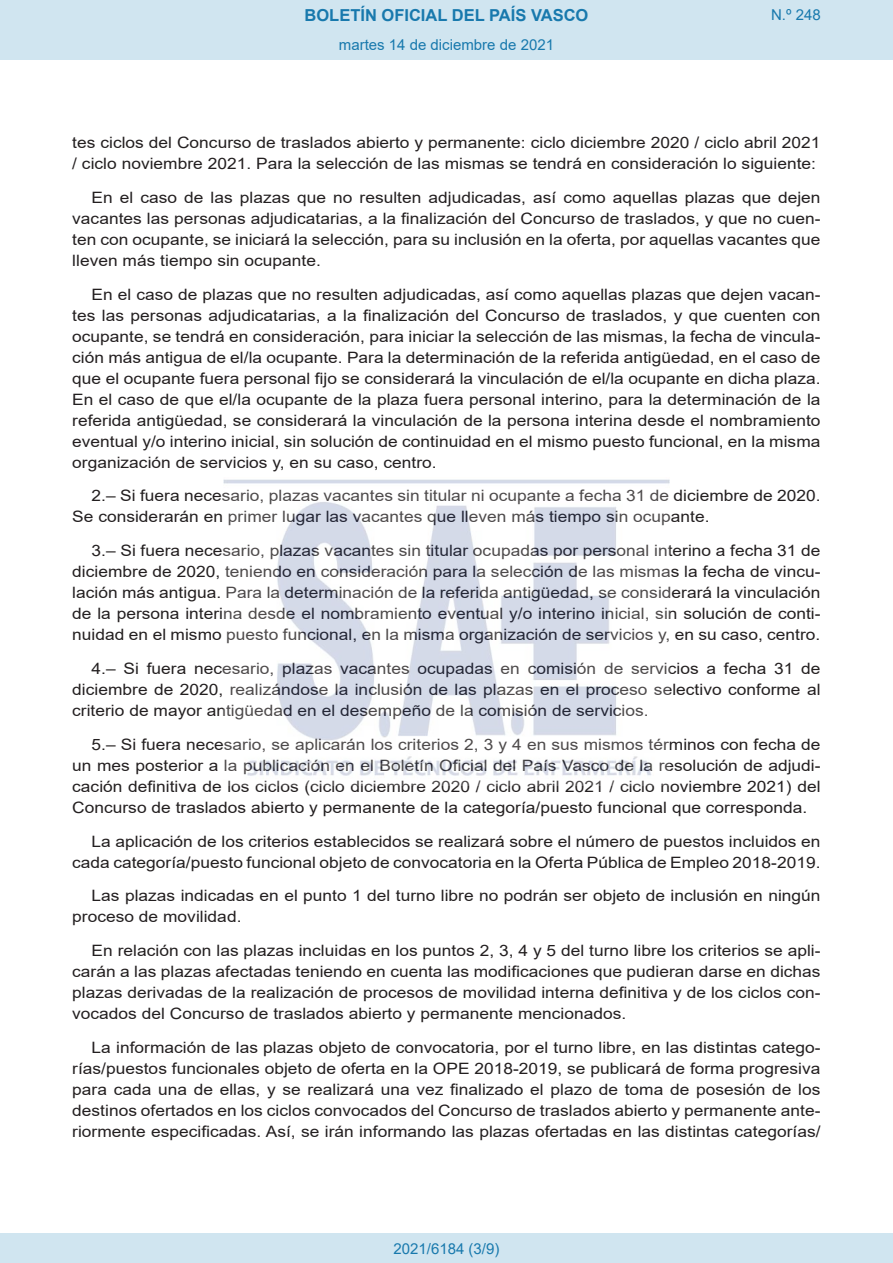
<style>
.page{position:relative;width:893px;height:1263px;background:#fff}
.page>*{position:absolute;margin:0;border:0;box-sizing:border-box;transform-origin:0 0}
.t1{font:700 16.5px "Arial";color:#1879ad}
.BOPVDetalle{font:15.6px/21px "Arial";color:#231f20;text-align:justify;scale:1.11 1}
.Paginacion_Centro{font:15px "Arial";color:#1879ad}
</style>
<div class="page">
<div style="left:0;top:0;width:893px;height:60px;background:#d0e5f0"></div>
<div style="left:0;top:1233px;width:893px;height:30px;background:#d0e5f0"></div>
<img style="left:223px;top:479px;width:447px;height:297px">
<p class="t1" style="left:305px;top:3px;width:285px">BOLETÍN OFICIAL DEL PAÍS VASCO</p>
<p class="Paginacion_Centro" style="left:339px;top:35px;width:217px">martes 14 de diciembre de 2021</p>
<p class="Paginacion_Centro" style="left:771px;top:5px;width:51px">N.º 248</p>
<p class="BOPVDetalle" style="left:72px;top:132px;width:676px">tes ciclos del Concurso de traslados abierto y permanente: ciclo diciembre 2020 / ciclo abril 2021 / ciclo noviembre 2021. Para la selección de las mismas se tendrá en consideración lo siguiente:</p>
<p class="BOPVDetalle" style="left:72px;top:187px;width:676px;text-indent:19px">En el caso de las plazas que no resulten adjudicadas, así como aquellas plazas que dejen vacantes las personas adjudicatarias, a la finalización del Concurso de traslados, y que no cuen&shy;ten con ocupante, se iniciará la selección, para su inclusión en la oferta, por aquellas vacantes que lleven más tiempo sin ocupante.</p>
<p class="BOPVDetalle" style="left:72px;top:284px;width:676px;text-indent:19px">En el caso de plazas que no resulten adjudicadas, así como aquellas plazas que dejen vacan&shy;tes las personas adjudicatarias, a la finalización del Concurso de traslados, y que cuenten con ocupante, se tendrá en consideración, para iniciar la selección de las mismas, la fecha de vincula&shy;ción más antigua de el/la ocupante. Para la determinación de la referida antigüedad, en el caso de que el ocupante fuera personal fijo se considerará la vinculación de el/la ocupante en dicha plaza.<br>En el caso de que el/la ocupante de la plaza fuera personal interino, para la determinación de la referida antigüedad, se considerará la vinculación de la persona interina desde el nombramiento eventual y/o interino inicial, sin solución de continuidad en el mismo puesto funcional, en la misma organización de servicios y, en su caso, centro.</p>
<p class="BOPVDetalle" style="left:72px;top:485px;width:676px;text-indent:19px">2.– Si fuera necesario, plazas vacantes sin titular ni ocupante a fecha 31 de diciembre de 2020.<br>Se considerarán en primer lugar las vacantes que lleven más tiempo sin ocupante.</p>
<p class="BOPVDetalle" style="left:72px;top:540px;width:676px;text-indent:19px">3.– Si fuera necesario, plazas vacantes sin titular ocupadas por personal interino a fecha 31 de diciembre de 2020, teniendo en consideración para la selección de las mismas la fecha de vincu&shy;lación más antigua. Para la determinación de la referida antigüedad, se considerará la vinculación de la persona interina desde el nombramiento eventual y/o interino inicial, sin solución de conti&shy;nuidad en el mismo puesto funcional, en la misma organización de servicios y, en su caso, centro.</p>
<p class="BOPVDetalle" style="left:72px;top:658px;width:676px;text-indent:19px">4.– Si fuera necesario, plazas vacantes ocupadas en comisión de servicios a fecha 31 de diciembre de 2020, realizándose la inclusión de las plazas en el proceso selectivo conforme al criterio de mayor antigüedad en el desempeño de la comisión de servicios.</p>
<p class="BOPVDetalle" style="left:72px;top:734px;width:676px;text-indent:19px">5.– Si fuera necesario, se aplicarán los criterios 2, 3 y 4 en sus mismos términos con fecha de un mes posterior a la publicación en el Boletín Oficial del País Vasco de la resolución de adjudi&shy;cación definitiva de los ciclos (ciclo diciembre 2020 / ciclo abril 2021 / ciclo noviembre 2021) del Concurso de traslados abierto y permanente de la categoría/puesto funcional que corresponda.</p>
<p class="BOPVDetalle" style="left:72px;top:830px;width:676px;text-align:right">La aplicación de los criterios establecidos se realizará sobre el número de puestos incluidos en cada categoría/puesto funcional objeto de convocatoria en la Oferta Pública de Empleo 2018-2019.</p>
<p class="BOPVDetalle" style="left:72px;top:885px;width:676px;text-indent:19px">Las plazas indicadas en el punto 1 del turno libre no podrán ser objeto de inclusión en ningún proceso de movilidad.</p>
<p class="BOPVDetalle" style="left:72px;top:940px;width:676px;text-indent:19px">En relación con las plazas incluidas en los puntos 2, 3, 4 y 5 del turno libre los criterios se apli&shy;carán a las plazas afectadas teniendo en cuenta las modificaciones que pudieran darse en dichas plazas derivadas de la realización de procesos de movilidad interna definitiva y de los ciclos con&shy;vocados del Concurso de traslados abierto y permanente mencionados.</p>
<p class="BOPVDetalle" style="left:72px;top:1037px;width:676px;text-indent:19px">La información de las plazas objeto de convocatoria, por el turno libre, en las distintas catego&shy;rías/puestos funcionales objeto de oferta en la OPE 2018-2019, se publicará de forma progresiva para cada una de ellas, y se realizará una vez finalizado el plazo de toma de posesión de los destinos ofertados en los ciclos convocados del Concurso de traslados abierto y permanente ante&shy;riormente especificadas. Así, se irán informando las plazas ofertadas en las distintas categorías/</p>
<p class="Paginacion_Centro" style="left:393px;top:1238px;width:107px">2021/6184 (3/9)</p>
</div>
